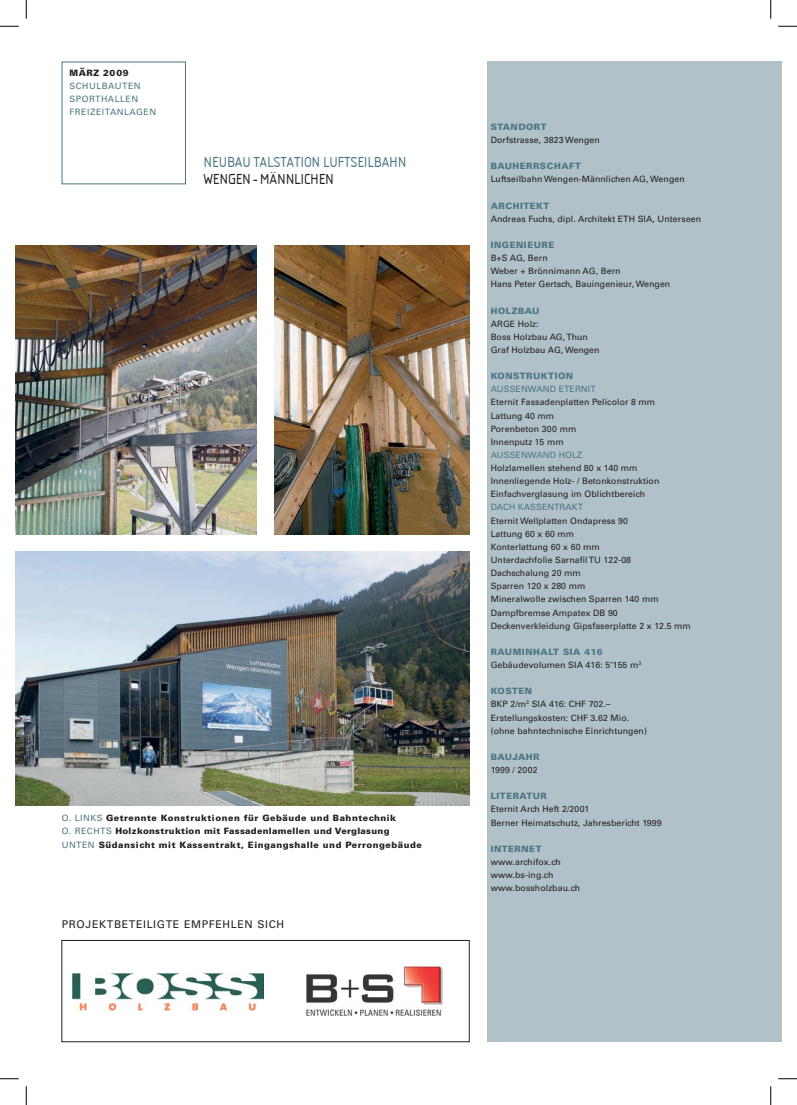
<style>
.page{position:relative;width:797px;height:1105px;background:#fff}
.page>*{position:absolute;margin:0;border:0;box-sizing:border-box;transform-origin:0 0}
.titel{font:15px "Isonorm LT";letter-spacing:-.01em;color:#4b7682}
.titel-2{font:15px "Isonorm LT";color:#231f20}
.GT_8_5{font:10.62px "Univers";letter-spacing:.06em;color:#231f20}
.KASTEN_GT_7{font:8.75px "Univers";letter-spacing:.01em;color:#231f20}
.KAPITELTITEL{font:900 8.75px "Univers";letter-spacing:.06em;color:#4b7682}
.LEGENDE{font:900 8.75px "Univers";letter-spacing:.06em;color:#231f20}
.LEGENDE-2{font:900 8.75px "Univers";letter-spacing:.035em;color:#231f20}
.KASTEN_GT_7-2{font:8.75px "Univers";letter-spacing:.01em;color:#4b7682}
.KAPITELTITEL-2{font:8.75px "Univers";letter-spacing:.06em;color:#4b7682}
.LEGENDE-3{font:8.75px "Univers";color:#4b7682}
.KAPITELTITEL-3{font:900 8.75px "Univers";letter-spacing:.06em;color:#231f20}
.s1{font-weight:400;color:#4b7682}
</style>
<div class="page">
<div style="left:62px;top:940px;width:407px;height:102px;border:1px solid #231f20"></div>
<img style="left:16px;top:552px;width:453px;height:253px">
<div style="left:487px;top:62px;width:294px;height:980px;background:#b1c1c8"></div>
<img style="left:16px;top:245px;width:241px;height:289px">
<img style="left:274px;top:245px;width:195px;height:289px">
<img style="left:306px;top:965px;width:137px;height:51px">
<img style="left:73px;top:973px;width:190px;height:37px">
<svg style="left:0;top:25px;width:19px;height:2px"></svg>
<svg style="left:778px;top:25px;width:19px;height:2px"></svg>
<svg style="left:0;top:1078px;width:19px;height:1px"></svg>
<svg style="left:778px;top:1078px;width:19px;height:1px"></svg>
<svg style="left:25px;top:0;width:2px;height:19px"></svg>
<svg style="left:25px;top:1086px;width:2px;height:19px"></svg>
<svg style="left:770px;top:0;width:1px;height:19px"></svg>
<svg style="left:770px;top:1086px;width:1px;height:19px"></svg>
<p class="KAPITELTITEL-3" style="left:70px;top:67px;width:61px">März 2009</p>
<p class="KAPITELTITEL-2" style="left:70px;top:81px;width:21px">Schulbauten</p>
<p class="KAPITELTITEL-2" style="left:70px;top:94px;width:14px">Sporthallen</p>
<p class="KAPITELTITEL-2" style="left:70px;top:107px;width:13px">Freizeitanlagen</p>
<p class="titel" style="left:203px;top:153px;width:17px">NEUBAU</p>
<p class="titel" style="left:253px;top:153px;width:14px">TALSTATION</p>
<p class="titel" style="left:323px;top:153px;width:29px">LU FTSEIL</p>
<p class="titel" style="left:374px;top:153px;width:32px">BAHN</p>
<p class="titel-2" style="left:203px;top:171px;width:18px">WENGEN</p>
<p class="titel-2" style="left:253px;top:171px;width:24px">- MÄNNLIC</p>
<p class="titel-2" style="left:310px;top:171px;width:16px">HEN</p>
<p class="LEGENDE-3" style="left:62px;top:813px;width:20px">O. links</p>
<p class="LEGENDE" style="left:106px;top:813px;width:291px">Getrennte Konstruktionen für Gebäude und Bahntechnik</p>
<p class="LEGENDE-2" style="left:62px;top:826px;width:329px"><span class="s1">O. RECHTS</span> Holzkonstruktion mit Fassadenlamellen und Verglasung</p>
<p class="LEGENDE-3" style="left:62px;top:839px;width:8px">unten</p>
<p class="LEGENDE" style="left:99px;top:839px;width:324px">Südansicht mit Kassentrakt, Eingangshalle und Perrongebäude</p>
<p class="GT_8_5" style="left:62px;top:918px;width:224px">PROJEKTBETEILIGTE EMPFEHLEN SICH</p>
<p class="KAPITELTITEL" style="left:490px;top:121px;width:57px">STANDORT</p>
<p class="KASTEN_GT_7" style="left:490px;top:135px;width:111px">Dorfstrasse, 3823 Wengen</p>
<p class="KAPITELTITEL" style="left:490px;top:161px;width:92px">BAUHERRSCHAFT</p>
<p class="KASTEN_GT_7" style="left:490px;top:174px;width:195px">Luftseilbahn Wengen-Männlichen AG, Wengen</p>
<p class="KAPITELTITEL" style="left:490px;top:200px;width:60px">ARCHITEKT</p>
<p class="KASTEN_GT_7" style="left:490px;top:213px;width:212px">Andreas Fuchs, dipl. Architekt ETH SIA, Unterseen</p>
<p class="KAPITELTITEL" style="left:490px;top:239px;width:64px">INGENIEURe</p>
<p class="KASTEN_GT_7" style="left:490px;top:253px;width:59px">B+S AG, Bern</p>
<p class="KASTEN_GT_7" style="left:490px;top:266px;width:131px">Weber + Brönnimann AG, Bern</p>
<p class="KASTEN_GT_7" style="left:490px;top:279px;width:181px">Hans Peter Gertsch, Bauingenieur, Wengen</p>
<p class="KAPITELTITEL" style="left:490px;top:305px;width:50px">HOLZBAU</p>
<p class="KASTEN_GT_7" style="left:490px;top:318px;width:49px">ARGE Holz:</p>
<p class="KASTEN_GT_7" style="left:490px;top:332px;width:99px">Boss Holzbau AG, Thun</p>
<p class="KASTEN_GT_7" style="left:490px;top:345px;width:110px">Graf Holzbau AG, Wengen</p>
<p class="KAPITELTITEL" style="left:490px;top:371px;width:84px">KONSTRUKTION</p>
<p class="KASTEN_GT_7-2" style="left:490px;top:384px;width:14px">Aussenwand</p>
<p class="KASTEN_GT_7-2" style="left:558px;top:384px;width:12px">Eternit</p>
<p class="KASTEN_GT_7" style="left:490px;top:397px;width:166px">Eternit Fassadenplatten Pelicolor 8 mm</p>
<p class="KASTEN_GT_7" style="left:490px;top:410px;width:65px">Lattung 40 mm</p>
<p class="KASTEN_GT_7" style="left:490px;top:423px;width:87px">Porenbeton 300 mm</p>
<p class="KASTEN_GT_7" style="left:490px;top:437px;width:75px">Innenputz 15 mm</p>
<p class="KASTEN_GT_7-2" style="left:490px;top:450px;width:14px">Aussenwand</p>
<p class="KASTEN_GT_7-2" style="left:558px;top:450px;width:13px">Holz</p>
<p class="KASTEN_GT_7" style="left:490px;top:463px;width:148px">Holzlamellen stehend 80 x 140 mm</p>
<p class="KASTEN_GT_7" style="left:490px;top:476px;width:170px">Innenliegende Holz- / Betonkonstruktion</p>
<p class="KASTEN_GT_7" style="left:490px;top:489px;width:156px">Einfachverglasung im Oblichtbereich</p>
<p class="KASTEN_GT_7-2" style="left:490px;top:502px;width:41px">Dach Kassentrakt</p>
<p class="KASTEN_GT_7" style="left:490px;top:515px;width:139px">Eternit Wellplatten Ondapress 90</p>
<p class="KASTEN_GT_7" style="left:490px;top:528px;width:85px">Lattung 60 x 60 mm</p>
<p class="KASTEN_GT_7" style="left:490px;top:542px;width:111px">Konterlattung 60 x 60 mm</p>
<p class="KASTEN_GT_7" style="left:490px;top:555px;width:142px">Unterdachfolie Sarnafil TU 122-08</p>
<p class="KASTEN_GT_7" style="left:490px;top:568px;width:92px">Dachschalung 20 mm</p>
<p class="KASTEN_GT_7" style="left:490px;top:581px;width:96px">Sparren 120 x 280 mm</p>
<p class="KASTEN_GT_7" style="left:490px;top:594px;width:169px">Mineralwolle zwischen Sparren 140 mm</p>
<p class="KASTEN_GT_7" style="left:490px;top:607px;width:129px">Dampfbremse Ampatex DB 90</p>
<p class="KASTEN_GT_7" style="left:490px;top:620px;width:201px">Deckenverkleidung Gipsfaserplatte 2 x 12.5 mm</p>
<p class="KAPITELTITEL" style="left:490px;top:646px;width:114px">RAUMINHALT SIA 416</p>
<p class="KASTEN_GT_7" style="left:490px;top:660px;width:152px">Gebäudevolumen SIA 416: 5‘155 m<sup>3</sup></p>
<p class="KAPITELTITEL" style="left:490px;top:686px;width:43px">KOSTEN</p>
<p class="KASTEN_GT_7" style="left:490px;top:699px;width:121px">BKP 2/m<sup>3</sup> SIA 416: CHF 702.–</p>
<p class="KASTEN_GT_7" style="left:490px;top:712px;width:140px">Erstellungskosten: CHF 3.62 Mio.</p>
<p class="KASTEN_GT_7" style="left:490px;top:725px;width:158px">(ohne bahntechnische Einrichtungen)</p>
<p class="KAPITELTITEL" style="left:490px;top:751px;width:50px">BAUJAHR</p>
<p class="KASTEN_GT_7" style="left:490px;top:765px;width:48px">1999 / 2002</p>
<p class="KAPITELTITEL" style="left:490px;top:791px;width:58px">LITERATUR</p>
<p class="KASTEN_GT_7" style="left:490px;top:804px;width:100px">Eternit Arch Heft 2/2001</p>
<p class="KASTEN_GT_7" style="left:490px;top:817px;width:172px">Berner Heimatschutz, Jahresbericht 1999</p>
<p class="KAPITELTITEL" style="left:490px;top:843px;width:52px">INTERNET</p>
<p class="KASTEN_GT_7" style="left:490px;top:857px;width:72px">www.archifox.ch</p>
<p class="KASTEN_GT_7" style="left:490px;top:870px;width:64px">www.bs-ing.ch</p>
<p class="KASTEN_GT_7" style="left:490px;top:883px;width:91px">www.bossholzbau.ch</p>
</div>
